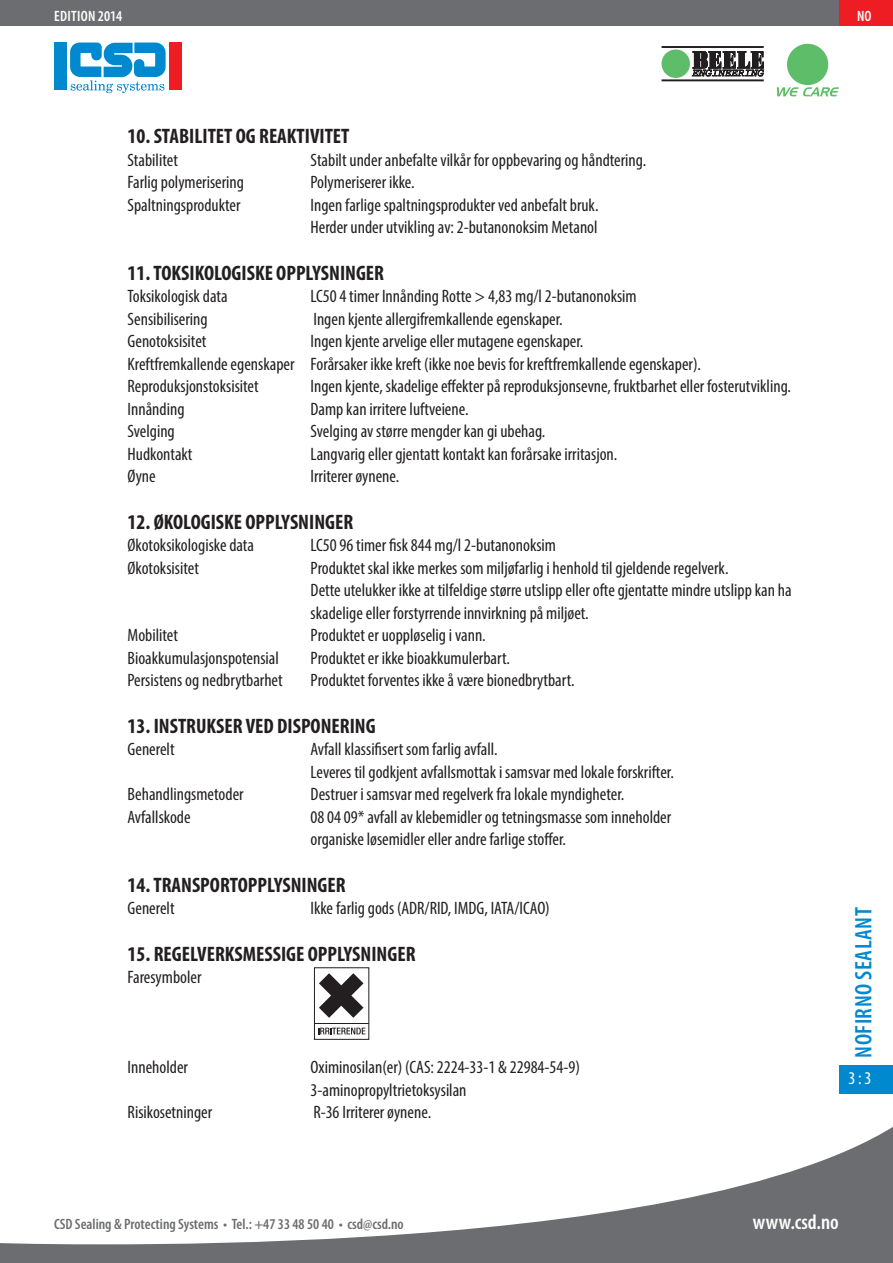
<style>
.page{position:relative;width:893px;height:1263px;background:#fff}
.page>*{position:absolute;margin:0;border:0;box-sizing:border-box;transform-origin:0 0}
.t1{font:600 condensed 24px "Myriad Pro";letter-spacing:.02em;color:#0089cf}
.t2{font:700 condensed 21px "Myriad Pro";color:#231f20}
.t3{font:600 condensed 21px "Myriad Pro";color:#fff}
.t4{font:condensed 18px/22.5px "Myriad Pro";color:#231f20}
.t5{font:condensed 18px "Myriad Pro";color:#fff}
.t6{font:600 condensed 15px "Myriad Pro";color:#6c6d70}
.t7{font:600 condensed 15px "Myriad Pro";letter-spacing:.02em;color:#fff}
</style>
<div class="page">
<div style="left:0;top:0;width:893px;height:26px;background:#6c6d70"></div>
<svg style="left:0;top:1127px;width:893px;height:136px"></svg>
<div style="left:169px;top:43px;width:12px;height:47px;background:#ee1d23"></div>
<svg style="left:70px;top:43px;width:96px;height:50px"></svg>
<div style="left:54px;top:43px;width:12px;height:47px;background:#0089cf"></div>
<div style="left:839px;top:1065px;width:54px;height:28px;background:#0089cf"></div>
<hr style="left:661px;top:79px;width:103px;height:2px;background:#231f20">
<hr style="left:661px;top:46px;width:103px;height:2px;background:#231f20">
<svg style="left:686px;top:51px;width:78px;height:26px"></svg>
<div style="left:661px;top:49px;width:29px;height:29px;background:#5ebd68;border-radius:50%"></div>
<div style="left:787px;top:44px;width:41px;height:41px;background:#5ebd68;border-radius:50%"></div>
<svg style="left:777px;top:87px;width:62px;height:9px"></svg>
<div style="left:839px;top:0;width:54px;height:26px;background:#ee1d23"></div>
<div style="left:314px;top:967px;width:55px;height:73px;border:1px solid #231f20"></div>
<svg style="left:319px;top:973px;width:44px;height:45px"></svg>
<hr style="left:314px;top:1023px;width:55px;height:1px;background:#231f20">
<svg style="left:318px;top:1028px;width:47px;height:6px"></svg>
<p class="t7" style="left:54px;top:7px;width:70px">EDITION 2014</p>
<p class="t7" style="left:857px;top:7px;width:16px">NO</p>
<p class="t2" style="left:128px;top:123px;width:223px">10. STABILITET OG REAKTIVITET</p>
<p class="t4" style="left:128px;top:148px;width:52px">Stabilitet</p>
<p class="t4" style="left:311px;top:148px;width:337px">Stabilt under anbefalte vilkår for oppbevaring og håndtering.</p>
<p class="t4" style="left:128px;top:171px;width:118px">Farlig polymerisering</p>
<p class="t4" style="left:311px;top:171px;width:106px">Polymeriserer ikke.</p>
<p class="t4" style="left:128px;top:193px;width:115px">Spaltningsprodukter</p>
<p class="t4" style="left:311px;top:193px;width:289px">Ingen farlige spaltningsprodukter ved anbefalt bruk.<br>Herder under utvikling av: 2-butanonoksim Metanol</p>
<p class="t2" style="left:128px;top:260px;width:258px">11. TOKSIKOLOGISKE OPPLYSNINGER</p>
<p class="t4" style="left:128px;top:285px;width:101px">Toksikologisk data</p>
<p class="t4" style="left:311px;top:285px;width:328px">LC50 4 timer Innånding Rotte &gt; 4,83 mg/l 2-butanonoksim</p>
<p class="t4" style="left:128px;top:307px;width:82px">Sensibilisering</p>
<p class="t4" style="left:313px;top:307px;width:251px">Ingen kjente allergifremkallende egenskaper.</p>
<p class="t4" style="left:128px;top:330px;width:80px">Genotoksisitet</p>
<p class="t4" style="left:128px;top:330px;width:575px;text-indent:183px">Ingen kjente arvelige eller mutagene egenskaper.<br>Kreftfremkallende egenskaper Forårsaker ikke kreft (ikke noe bevis for kreftfremkallende egenskaper).<br>Reproduksjonstoksisitet</p>
<p class="t4" style="left:311px;top:375px;width:482px">Ingen kjente, skadelige effekter på reproduksjonsevne, fruktbarhet eller fosterutvikling.</p>
<p class="t4" style="left:128px;top:397px;width:58px">Innånding</p>
<p class="t4" style="left:311px;top:397px;width:160px">Damp kan irritere luftveiene.</p>
<p class="t4" style="left:128px;top:420px;width:49px">Svelging</p>
<p class="t4" style="left:311px;top:420px;width:236px">Svelging av større mengder kan gi ubehag.</p>
<p class="t4" style="left:128px;top:442px;width:66px">Hudkontakt</p>
<p class="t4" style="left:311px;top:442px;width:308px">Langvarig eller gjentatt kontakt kan forårsake irritasjon.</p>
<p class="t4" style="left:128px;top:465px;width:30px">Øyne</p>
<p class="t4" style="left:311px;top:465px;width:90px">Irriterer øynene.</p>
<p class="t2" style="left:128px;top:509px;width:227px">12. ØKOLOGISKE OPPLYSNINGER</p>
<p class="t4" style="left:128px;top:534px;width:128px">Økotoksikologiske data</p>
<p class="t4" style="left:311px;top:534px;width:247px">LC50 96 timer fisk 844 mg/l 2-butanonoksim</p>
<p class="t4" style="left:128px;top:556px;width:73px">Økotoksisitet</p>
<p class="t4" style="left:311px;top:556px;width:483px">Produktet skal ikke merkes som miljøfarlig i henhold til gjeldende regelverk.<br>Dette utelukker ikke at tilfeldige større utslipp eller ofte gjentatte mindre utslipp kan ha skadelige eller forstyrrende innvirkning på miljøet.</p>
<p class="t4" style="left:128px;top:624px;width:52px">Mobilitet</p>
<p class="t4" style="left:311px;top:624px;width:177px">Produktet er uoppløselig i vann.</p>
<p class="t4" style="left:128px;top:646px;width:153px">Bioakkumulasjonspotensial</p>
<p class="t4" style="left:311px;top:646px;width:201px">Produktet er ikke bioakkumulerbart.</p>
<p class="t4" style="left:128px;top:669px;width:157px">Persistens og nedbrytbarhet</p>
<p class="t4" style="left:311px;top:669px;width:265px">Produktet forventes ikke å være bionedbrytbart.</p>
<p class="t2" style="left:128px;top:713px;width:250px">13. INSTRUKSER VED DISPONERING</p>
<p class="t4" style="left:128px;top:738px;width:49px">Generelt</p>
<p class="t4" style="left:311px;top:738px;width:365px">Avfall klassifisert som farlig avfall.<br>Leveres til godkjent avfallsmottak i samsvar med lokale forskrifter.</p>
<p class="t4" style="left:128px;top:783px;width:118px">Behandlingsmetoder</p>
<p class="t4" style="left:311px;top:783px;width:315px">Destruer i samsvar med regelverk fra lokale myndigheter.</p>
<p class="t4" style="left:128px;top:805px;width:65px">Avfallskode</p>
<p class="t4" style="left:311px;top:805px;width:362px">08 04 09* avfall av klebemidler og tetningsmasse som inneholder organiske løsemidler eller andre farlige stoffer.</p>
<p class="t2" style="left:128px;top:872px;width:220px">14. TRANSPORTOPPLYSNINGER</p>
<p class="t4" style="left:128px;top:897px;width:49px">Generelt</p>
<p class="t4" style="left:311px;top:897px;width:241px">Ikke farlig gods (ADR/RID, IMDG, IATA/ICAO)</p>
<p class="t2" style="left:128px;top:941px;width:289px">15. REGELVERKSMESSIGE OPPLYSNINGER</p>
<p class="t4" style="left:128px;top:966px;width:75px">Faresymboler</p>
<p class="t4" style="left:128px;top:1056px;width:62px">Inneholder</p>
<p class="t4" style="left:311px;top:1056px;width:271px">Oximinosilan(er) (CAS: 2224-33-1 &amp; 22984-54-9)<br>3-aminopropyltrietoksysilan</p>
<p class="t4" style="left:128px;top:1101px;width:86px">Risikosetninger</p>
<p class="t4" style="left:313px;top:1101px;width:119px">R-36 Irriterer øynene.</p>
<h1 class="t1" style="left:849px;top:1058px;width:152px;rotate:-90deg">NOFIRNO SEALANT</h1>
<p class="t5" style="left:848px;top:1067px;width:25px">3 : 3</p>
<p class="t6" style="left:54px;top:1215px;width:351px">CSD Sealing &amp; Protecting Systems • Tel.: +47 33 48 50 40 • csd@csd.no</p>
<p class="t3" style="left:753px;top:1209px;width:88px">www.csd.no</p>
</div>
